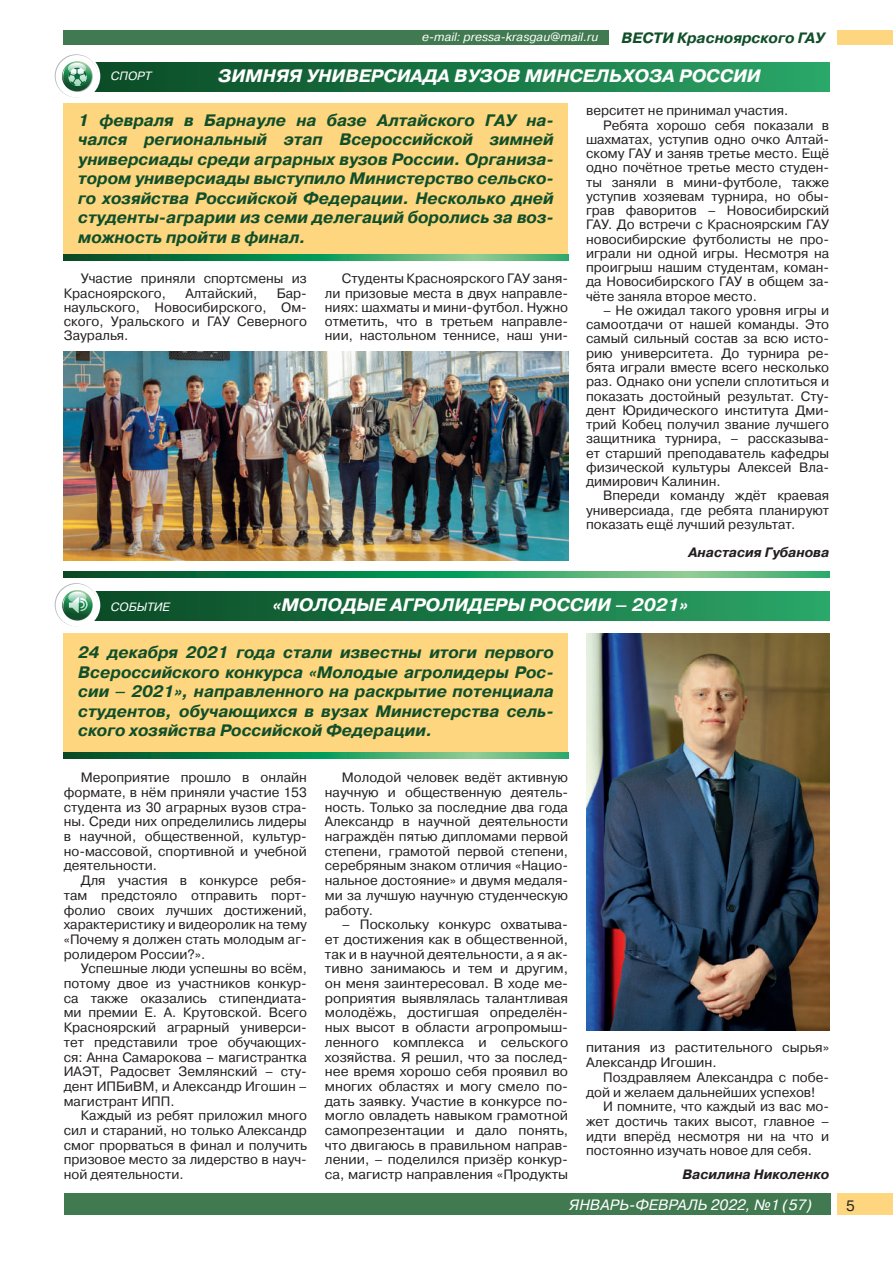
<style>
.page{position:relative;width:893px;height:1263px;background:#fff}
.page>*{position:absolute;margin:0;border:0;box-sizing:border-box;transform-origin:0 0}
.t1{font:italic 700 18px "Pragmatica C";color:#fff}
.t2{font:italic 700 16.5px/19.5px "Pragmatica WINC";color:#104f29;text-align:justify}
.t3{font:italic 15px "Pragmatica C";color:#fff}
.t4{font:italic 700 15px "Pragmatica C";color:#104f29}
.t5{font:15px "Pragmatica WINC";color:#231f20}
.t6{font:13.5px/14.7px "Pragmatica WINC";color:#231f20;text-align:justify}
.t7{font:italic 700 13.5px "Pragmatica WINC";color:#231f20}
.t8{font:italic 12px "Pragmatica C";color:#fff}
</style>
<div class="page">
<div style="left:64px;top:1194px;width:766px;height:21px;background:#417a50"></div>
<div style="left:838px;top:1194px;width:55px;height:21px;background:#fed67f"></div>
<div style="left:64px;top:30px;width:545px;height:15px;background:#417a50"></div>
<div style="left:838px;top:30px;width:55px;height:15px;background:#fed67f"></div>
<div style="left:63px;top:62px;width:766px;height:29px;background:linear-gradient(to right,#084521,#2aa567)"></div>
<div style="left:54px;top:53px;width:46px;height:47px;background:#fff;border-radius:50%"></div>
<svg style="left:55px;top:54px;width:43px;height:44px"></svg>
<div style="left:64px;top:103px;width:504px;height:153px;background:#fed67f"></div>
<svg style="left:64px;top:255px;width:504px;height:6px;background:#2c945b"></svg>
<svg style="left:64px;top:572px;width:765px;height:5px;background:#2c945b"></svg>
<div style="left:64px;top:633px;width:504px;height:121px;background:#fed67f"></div>
<svg style="left:64px;top:752px;width:504px;height:6px;background:#2c945b"></svg>
<div style="left:63px;top:591px;width:766px;height:29px;background:linear-gradient(to right,#084521,#2aa567)"></div>
<div style="left:54px;top:582px;width:46px;height:46px;background:#fff;border-radius:50%"></div>
<svg style="left:55px;top:583px;width:43px;height:43px"></svg>
<img style="left:64px;top:351px;width:504px;height:209px">
<img style="left:586px;top:633px;width:243px;height:397px">
<p class="t8" style="left:422px;top:31px;width:178px">e-mail: pressa-krasgau@mail.ru</p>
<p class="t4" style="left:622px;top:29px;width:205px">ВЕСТИ Красноярского ГАУ</p>
<h1 class="t1" style="left:218px;top:66px;width:544px">ЗИМНЯЯ УНИВЕРСИАДА ВУЗОВ МИНСЕЛЬХОЗА РОССИИ</h1>
<p class="t8" style="left:111px;top:70px;width:42px">СПОРТ</p>
<p class="t2" style="left:78px;top:111px;width:477px">1 февраля в Барнауле на базе Алтайского ГАУ на&shy;чался региональный этап Всероссийской зимней универсиады среди аграрных вузов России. Организа&shy;тором универсиады выступило Министерство сельско&shy;го хозяйства Российской Федерации. Несколько дней студенты-аграрии из семи делегаций боролись за воз&shy;можность пройти в финал.</p>
<p class="t6" style="left:586px;top:103px;width:204px">верситет не принимал участия.</p>
<p class="t6" style="left:603px;top:118px;width:228px">Ребята хорошо себя показали в</p>
<p class="t6" style="left:586px;top:132px;width:245px">шахматах, уступив одно очко Алтай-</p>
<p class="t6" style="left:586px;top:146px;width:245px">скому ГАУ и заняв третье место. Ещё</p>
<p class="t6" style="left:586px;top:160px;width:245px">одно почётное третье место студен-</p>
<p class="t6" style="left:586px;top:175px;width:245px">ты заняли в мини-футболе, также</p>
<p class="t6" style="left:586px;top:189px;width:245px">уступив хозяевам турнира, но обы-</p>
<p class="t6" style="left:586px;top:203px;width:245px">грав фаворитов – Новосибирский</p>
<p class="t6" style="left:586px;top:217px;width:245px">ГАУ. До встречи с Красноярским ГАУ</p>
<p class="t6" style="left:586px;top:232px;width:245px">новосибирские футболисты не про-</p>
<p class="t6" style="left:586px;top:246px;width:245px">играли ни одной игры. Несмотря на</p>
<p class="t6" style="left:586px;top:260px;width:245px">проигрыш нашим студентам, коман-</p>
<p class="t6" style="left:586px;top:275px;width:245px">да Новосибирского ГАУ в общем за-</p>
<p class="t6" style="left:586px;top:289px;width:173px">чёте заняла второе место.</p>
<p class="t6" style="left:586px;top:303px;width:245px;line-height:14.2px;text-indent:17px">– Не ожидал такого уровня игры и самоотдачи от нашей команды. Это самый сильный состав за всю исто&shy;рию университета. До турнира ре&shy;бята играли вместе всего несколько раз. Однако они успели сплотиться и показать достойный результат. Сту&shy;дент Юридического института Дми&shy;трий Кобец получил звание лучшего защитника турнира, – рассказыва&shy;ет старший преподаватель кафедры физической культуры Алексей Вла&shy;димирович Калинин.</p>
<p class="t6" style="left:586px;top:489px;width:245px;line-height:14.2px;text-indent:17px">Впереди команду ждёт краевая универсиада, где ребята планируют показать ещё лучший результат.</p>
<p class="t7" style="left:688px;top:545px;width:142px">Анастасия Губанова</p>
<p class="t6" style="left:325px;top:272px;width:245px;line-height:14.2px;text-indent:17px">Студенты Красноярского ГАУ заня&shy;ли призовые места в двух направле&shy;ниях: шахматы и мини-футбол. Нужно отметить, что в третьем направле&shy;нии, настольном теннисе, наш уни-</p>
<p class="t6" style="left:64px;top:272px;width:245px;line-height:14.2px;text-indent:17px">Участие приняли спортсмены из<br>Красноярского,</p>
<p class="t6" style="left:64px;top:286px;width:245px;line-height:14.2px;text-indent:213px">Бар&shy;наульского, Новосибирского, Ом&shy;ского, Уральского и ГАУ Северного Зауралья.</p>
<p class="t6" style="left:185px;top:286px;width:73px">Алтайский,</p>
<p class="t8" style="left:111px;top:600px;width:60px">СОБЫТИЕ</p>
<h1 class="t1" style="left:273px;top:594px;width:417px">«МОЛОДЫЕ АГРОЛИДЕРЫ РОССИИ – 2021»</h1>
<p class="t2" style="left:78px;top:643px;width:477px">24 декабря 2021 года стали известны итоги первого Всероссийского конкурса «Молодые агролидеры Рос&shy;сии – 2021», направленного на раскрытие потенциала студентов, обучающихся в вузах Министерства сель&shy;ского хозяйства Российской Федерации.</p>
<p class="t6" style="left:64px;top:770px;width:245px;text-indent:17px">Мероприятие прошло в онлайн формате, в нём приняли участие 153 студента из 30 аграрных вузов стра&shy;ны. Среди них определились лидеры в научной, общественной, культур&shy;но-массовой, спортивной и учебной деятельности.</p>
<p class="t6" style="left:64px;top:873px;width:245px;text-indent:17px">Для участия в конкурсе ребя&shy;там предстояло отправить порт&shy;фолио своих лучших достижений, характеристику и видеоролик на тему «Почему я должен стать молодым аг&shy;ролидером России?».</p>
<p class="t6" style="left:64px;top:961px;width:245px;text-indent:17px">Успешные люди успешны во всём, потому двое из участников конкур&shy;са также оказались стипендиата&shy;ми премии Е. А. Крутовской. Всего Красноярский аграрный универси&shy;тет представили трое обучающих&shy;ся: Анна Самарокова – магистрантка ИАЭТ, Радосвет Землянский – сту&shy;дент ИПБиВМ, и Александр Игошин – магистрант ИПП.</p>
<p class="t6" style="left:64px;top:1108px;width:245px;text-indent:17px">Каждый из ребят приложил много сил и стараний, но только Александр смог прорваться в финал и получить призовое место за лидерство в науч&shy;ной деятельности.</p>
<p class="t6" style="left:325px;top:770px;width:245px;text-indent:17px">Молодой человек ведёт активную научную и общественную деятель&shy;ность. Только за последние два года Александр в научной деятельности награждён пятью дипломами первой степени, грамотой первой степени, серебряным знаком отличия «Нацио&shy;нальное достояние» и двумя медаля&shy;ми за лучшую научную студенческую работу.</p>
<p class="t6" style="left:325px;top:917px;width:245px;text-indent:17px">– Поскольку конкурс охватыва&shy;ет достижения как в общественной, так и в научной деятельности, а я ак&shy;тивно занимаюсь и тем и другим, он меня заинтересовал. В ходе ме&shy;роприятия выявлялась талантливая молодёжь, достигшая определён&shy;ных высот в области агропромыш&shy;ленного комплекса и сельского хозяйства. Я решил, что за послед&shy;нее время хорошо себя проявил во многих областях и могу смело по&shy;дать заявку. Участие в конкурсе по&shy;могло овладеть навыком грамотной самопрезентации и дало понять, что двигаюсь в правильном направ&shy;лении, – поделился призёр конкур&shy;са, магистр направления «Продукты</p>
<p class="t6" style="left:586px;top:1040px;width:245px">питания из растительного сырья»<br>Александр Игошин.</p>
<p class="t6" style="left:586px;top:1070px;width:245px;text-indent:17px">Поздравляем Александра с побе&shy;дой и желаем дальнейших успехов!</p>
<p class="t6" style="left:586px;top:1099px;width:245px;text-indent:17px">И помните, что каждый из вас мо&shy;жет достичь таких высот, главное – идти вперёд несмотря ни на что и постоянно изучать новое для себя.</p>
<p class="t7" style="left:682px;top:1167px;width:148px">Василина Николенко</p>
<p class="t3" style="left:569px;top:1196px;width:244px">ЯНВАРЬ-ФЕВРАЛЬ 2022, №1 (57)</p>
<p class="t5" style="left:846px;top:1197px;width:10px">5</p>
</div>
